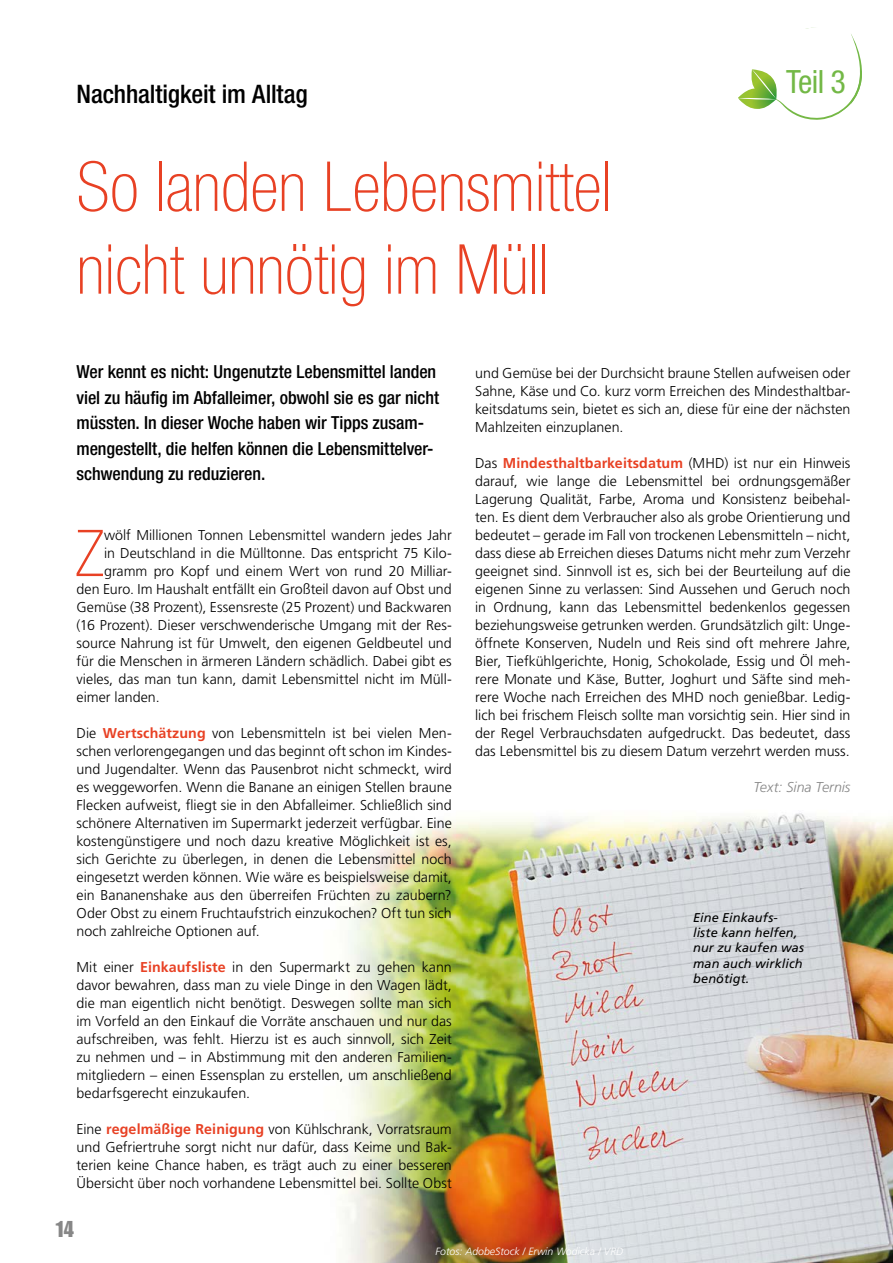
<style>
.page{position:relative;width:893px;height:1263px;background:#fff}
.page>*{position:absolute;margin:0;border:0;box-sizing:border-box;transform-origin:0 0}
.t1{font:100 condensed 69px/82.8px "Helvetica Neue LT Std";color:#e84124}
.t2{font:100 condensed 64.65px "Helvetica Neue LT Std";color:#e84124}
.t3{font:condensed 32.1px "Helvetica Neue LT Std";color:#73b846}
.t4{font:500 condensed 25.5px "Helvetica Neue LT Std";letter-spacing:-.005em;color:#000}
.t5{font:22.5px "Impact LT Std";color:#878787}
.t6{font:500 condensed 18px/25.5px "Helvetica Neue LT Std";letter-spacing:-.005em;color:#000}
.t7{font:300 14.25px/18px "Frutiger LT Std";color:#000;text-align:justify}
.t8{font:italic 300 14.25px "Frutiger LT Std";letter-spacing:-.005em;color:#878787}
.t9{font:italic 12.75px/15.3px "Frutiger LT Std";letter-spacing:.01em;color:#000}
.t10{font:italic 300 10.5px "Frutiger LT Std";color:#fff}
.s1{font-weight:700;color:#e84124}
</style>
<div class="page">
<img style="left:342px;top:813px;width:551px;height:450px">
<svg style="left:738px;top:27px;width:124px;height:93px"></svg>
<h3 class="t4" style="left:77px;top:79px;width:233px">Nachhaltigkeit im Alltag</h3>
<h1 class="t1" style="left:77px;top:145px;width:537px">So landen Lebensmittel nicht unnötig im Müll</h1>
<h3 class="t3" style="left:786px;top:63px;width:61px">Teil 3</h3>
<p class="t6" style="left:77px;top:359px;width:364px">Wer kennt es nicht: Ungenutzte Lebensmittel landen viel zu häufig im Abfalleimer, obwohl sie es gar nicht müssten. In dieser Woche haben wir Tipps zusam&shy;mengestellt, die helfen können die Lebensmittelver&shy;schwendung zu reduzieren.</p>
<h2 class="t2" style="left:75px;top:517px;width:30px">Z</h2>
<p class="t7" style="left:104px;top:526px;width:349px">wölf Millionen Tonnen Lebensmittel wandern jedes Jahr</p>
<p class="t7" style="left:104px;top:544px;width:349px">in Deutschland in die Mülltonne. Das entspricht 75 Kilo-</p>
<p class="t7" style="left:104px;top:562px;width:349px">gramm pro Kopf und einem Wert von rund 20 Milliar-</p>
<p class="t7" style="left:77px;top:580px;width:377px">den Euro. Im Haushalt entfällt ein Großteil davon auf Obst und</p>
<p class="t7" style="left:77px;top:598px;width:377px">Gemüse (38 Prozent), Essensreste (25 Prozent) und Backwaren</p>
<p class="t7" style="left:77px;top:616px;width:377px">(16 Prozent). Dieser verschwenderische Umgang mit der Res-</p>
<p class="t7" style="left:77px;top:634px;width:377px">source Nahrung ist für Umwelt, den eigenen Geldbeutel und</p>
<p class="t7" style="left:77px;top:652px;width:377px">für die Menschen in ärmeren Ländern schädlich. Dabei gibt es</p>
<p class="t7" style="left:77px;top:670px;width:377px">vieles, das man tun kann, damit Lebensmittel nicht im Müll-</p>
<p class="t7" style="left:77px;top:688px;width:85px">eimer landen.</p>
<p class="t7" style="left:77px;top:724px;width:377px">Die <span class="s1">Wertschätzung</span> von Lebensmitteln ist bei vielen Men&shy;schen verlorengegangen und das beginnt oft schon im Kindes&shy;und Jugendalter. Wenn das Pausenbrot nicht schmeckt, wird es weggeworfen. Wenn die Banane an einigen Stellen braune Flecken aufweist, fliegt sie in den Abfalleimer. Schließlich sind schönere Alternativen im Supermarkt jederzeit verfügbar. Eine kostengünstigere und noch dazu kreative Möglichkeit ist es, sich Gerichte zu überlegen, in denen die Lebensmittel noch eingesetzt werden können. Wie wäre es beispielsweise damit, ein Bananenshake aus den überreifen Früchten zu zaubern?<br>Oder Obst zu einem Fruchtaufstrich einzukochen? Oft tun sich noch zahlreiche Optionen auf.</p>
<p class="t7" style="left:77px;top:958px;width:377px">Mit einer <span class="s1">Einkaufsliste</span> in den Supermarkt zu gehen kann davor bewahren, dass man zu viele Dinge in den Wagen lädt, die man eigentlich nicht benötigt. Deswegen sollte man sich im Vorfeld an den Einkauf die Vorräte anschauen und nur das aufschreiben, was fehlt. Hierzu ist es auch sinnvoll, sich Zeit zu nehmen und – in Abstimmung mit den anderen Familien&shy;mitgliedern – einen Essensplan zu erstellen, um anschließend bedarfsgerecht einzukaufen.</p>
<p class="t7" style="left:77px;top:1120px;width:377px">Eine <span class="s1">regelmäßige Reinigung</span> von Kühlschrank, Vorratsraum und Gefriertruhe sorgt nicht nur dafür, dass Keime und Bak&shy;terien keine Chance haben, es trägt auch zu einer besseren Übersicht über noch vorhandene Lebensmittel bei. Sollte Obst</p>
<h3 class="t5" style="left:55px;top:1216px;width:21px">14</h3>
<p class="t7" style="left:475px;top:364px;width:377px">und Gemüse bei der Durchsicht braune Stellen aufweisen oder Sahne, Käse und Co. kurz vorm Erreichen des Mindesthaltbar&shy;keitsdatums sein, bietet es sich an, diese für eine der nächsten Mahlzeiten einzuplanen.</p>
<p class="t7" style="left:475px;top:454px;width:377px">Das <span class="s1">Mindesthaltbarkeitsdatum</span> (MHD) ist nur ein Hinweis darauf, wie lange die Lebensmittel bei ordnungsgemäßer Lagerung Qualität, Farbe, Aroma und Konsistenz beibehal&shy;ten. Es dient dem Verbraucher also als grobe Orientierung und bedeutet – gerade im Fall von trockenen Lebensmitteln – nicht, dass diese ab Erreichen dieses Datums nicht mehr zum Verzehr geeignet sind. Sinnvoll ist es, sich bei der Beurteilung auf die eigenen Sinne zu verlassen: Sind Aussehen und Geruch noch in Ordnung, kann das Lebensmittel bedenkenlos gegessen beziehungsweise getrunken werden. Grundsätzlich gilt: Unge&shy;öffnete Konserven, Nudeln und Reis sind oft mehrere Jahre, Bier, Tiefkühlgerichte, Honig, Schokolade, Essig und Öl meh&shy;rere Monate und Käse, Butter, Joghurt und Säfte sind meh&shy;rere Woche nach Erreichen des MHD noch genießbar. Ledig&shy;lich bei frischem Fleisch sollte man vorsichtig sein. Hier sind in der Regel Verbrauchsdaten aufgedruckt. Das bedeutet, dass das Lebensmittel bis zu diesem Datum verzehrt werden muss.</p>
<p class="t8" style="left:753px;top:779px;width:98px">Text: Sina Ternis</p>
<p class="t9" style="left:693px;top:910px;width:112px">Eine Einkaufs&shy;liste kann helfen, nur zu kaufen was man auch wirklich benötigt.</p>
<p class="t10" style="left:436px;top:1245px;width:189px">Fotos: AdobeStock / Erwin Wodicka / VRD</p>
</div>
